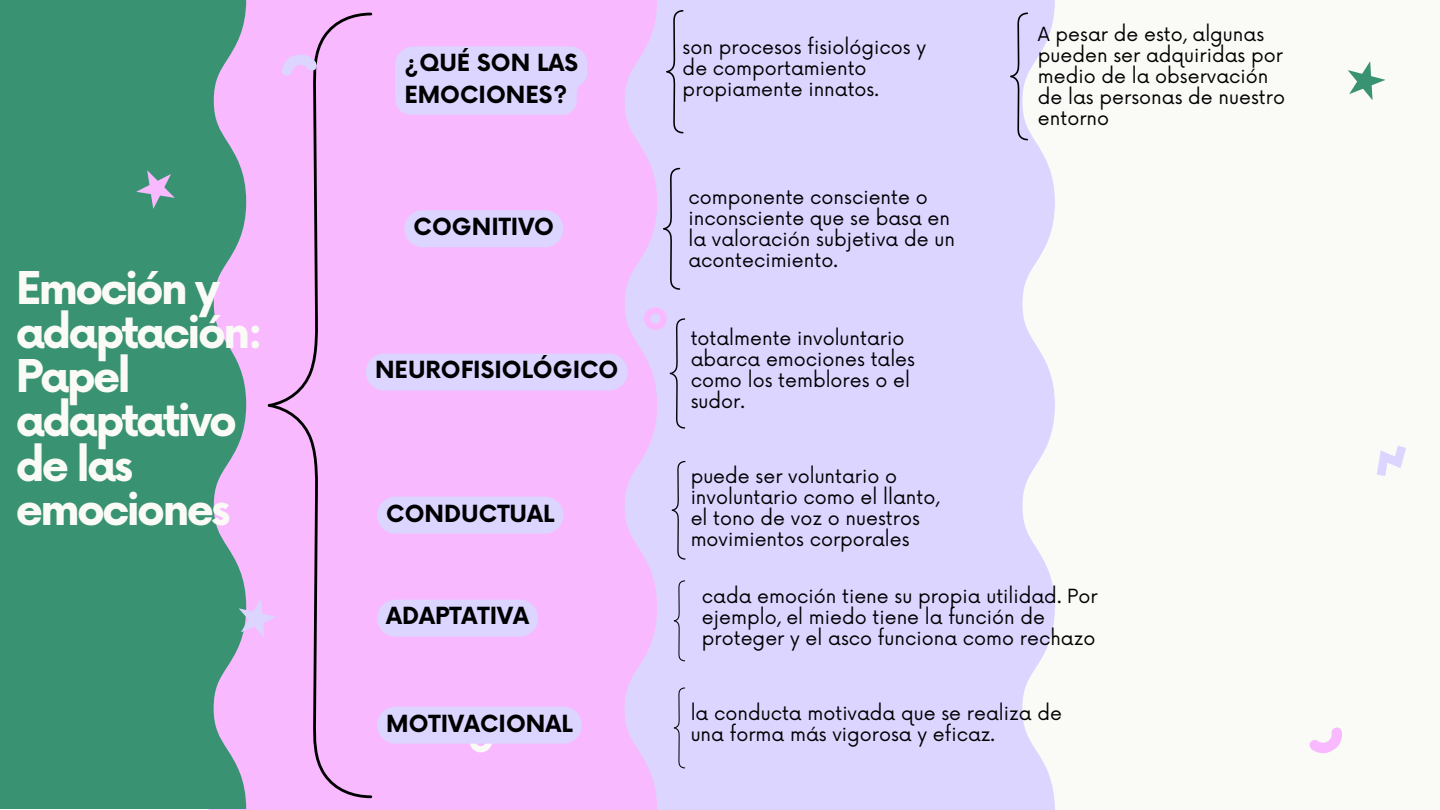
<style>
.page{position:relative;width:1440px;height:810px;background:#fafaf6}
.page>*{position:absolute;margin:0;border:0;box-sizing:border-box;transform-origin:0 0}
.t1{font:700 44px/44.2px "Now";letter-spacing:-.065em;color:#fafaf6}
.t2{font:700 23px/31.5px "Now";color:#000}
.t3{font:19px/21px "Now";color:#000}
</style>
<div class="page">
<div style="left:657px;top:0;width:398px;height:810px;background:#dcd5ff"></div>
<svg style="left:209px;top:0;width:448px;height:810px;background:#f6bafe"></svg>
<div style="left:0;top:0;width:246px;height:809px;background:#399272"></div>
<svg style="left:665px;top:9px;width:19px;height:125px;background:#c7c1e7"></svg>
<svg style="left:1009px;top:12px;width:20px;height:129px;background:#cbc5e6"></svg>
<svg style="left:662px;top:167px;width:19px;height:124px;background:#c7c1e7"></svg>
<svg style="left:671px;top:460px;width:15px;height:100px"></svg>
<svg style="left:673px;top:580px;width:13px;height:82px"></svg>
<svg style="left:136px;top:170px;width:39px;height:39px;background:#759e9e"></svg>
<svg style="left:1348px;top:61px;width:37px;height:39px"></svg>
<svg style="left:469px;top:744px;width:23px;height:8px"></svg>
<div style="left:239px;top:11px;width:135px;height:789px;background:#f9b9ff"></div>
<svg style="left:1377px;top:446px;width:29px;height:30px"></svg>
<div style="left:395px;top:46px;width:192px;height:69px;background:#dcd5ff"></div>
<div style="left:404px;top:210px;width:159px;height:37px;background:#dcd5ff;border-radius:18px"></div>
<div style="left:366px;top:354px;width:262px;height:36px;background:#dcd5ff;border-radius:18px"></div>
<svg style="left:644px;top:307px;width:42px;height:122px;background:#dac7f6"></svg>
<svg style="left:1309px;top:727px;width:33px;height:26px"></svg>
<div style="left:377px;top:497px;width:186px;height:37px;background:#dcd5ff;border-radius:18px"></div>
<div style="left:377px;top:707px;width:205px;height:37px;background:#dcd5ff;border-radius:18px"></div>
<div style="left:377px;top:600px;width:161px;height:37px;background:#dcd5ff;border-radius:18px"></div>
<svg style="left:673px;top:687px;width:13px;height:82px"></svg>
<p class="t1" style="left:16px;top:268px;width:249px">Emoción y adaptación:<br>Papel adaptativo de las emociones</p>
<h2 class="t2" style="left:404px;top:49px;width:175px">¿QUÉ SON LAS<br>EMOCIONES?</h2>
<p class="t2" style="left:414px;top:212px;width:142px">COGNITIVO</p>
<p class="t2" style="left:375px;top:356px;width:245px">NEUROFISIOLÓGICO</p>
<p class="t2" style="left:386px;top:499px;width:170px">CONDUCTUAL</p>
<p class="t2" style="left:386px;top:602px;width:144px">ADAPTATIVA</p>
<p class="t2" style="left:386px;top:709px;width:188px">MOTIVACIONAL</p>
<p class="t3" style="left:683px;top:37px;width:245px">son procesos fisiológicos y de comportamiento propiamente innatos.</p>
<h2 class="t3" style="left:689px;top:187px;width:268px">componente consciente o inconsciente que se basa en la valoración subjetiva de un acontecimiento.</h2>
<h2 class="t3" style="left:691px;top:329px;width:226px">totalmente involuntario abarca emociones tales como los temblores o el sudor.</h2>
<h2 class="t3" style="left:691px;top:467px;width:250px">puede ser voluntario o involuntario como el llanto, el tono de voz o nuestros movimientos corporales</h2>
<h2 class="t3" style="left:1038px;top:24px;width:249px">A pesar de esto, algunas pueden ser adquiridas por medio de la observación de las personas de nuestro entorno</h2>
<h2 class="t3" style="left:702px;top:586px;width:397px">cada emoción tiene su propia utilidad. Por ejemplo, el miedo tiene la función de proteger y el asco funciona como rechazo</h2>
<p class="t3" style="left:691px;top:704px;width:373px">la conducta motivada que se realiza de una forma más vigorosa y eficaz.</p>
</div>
